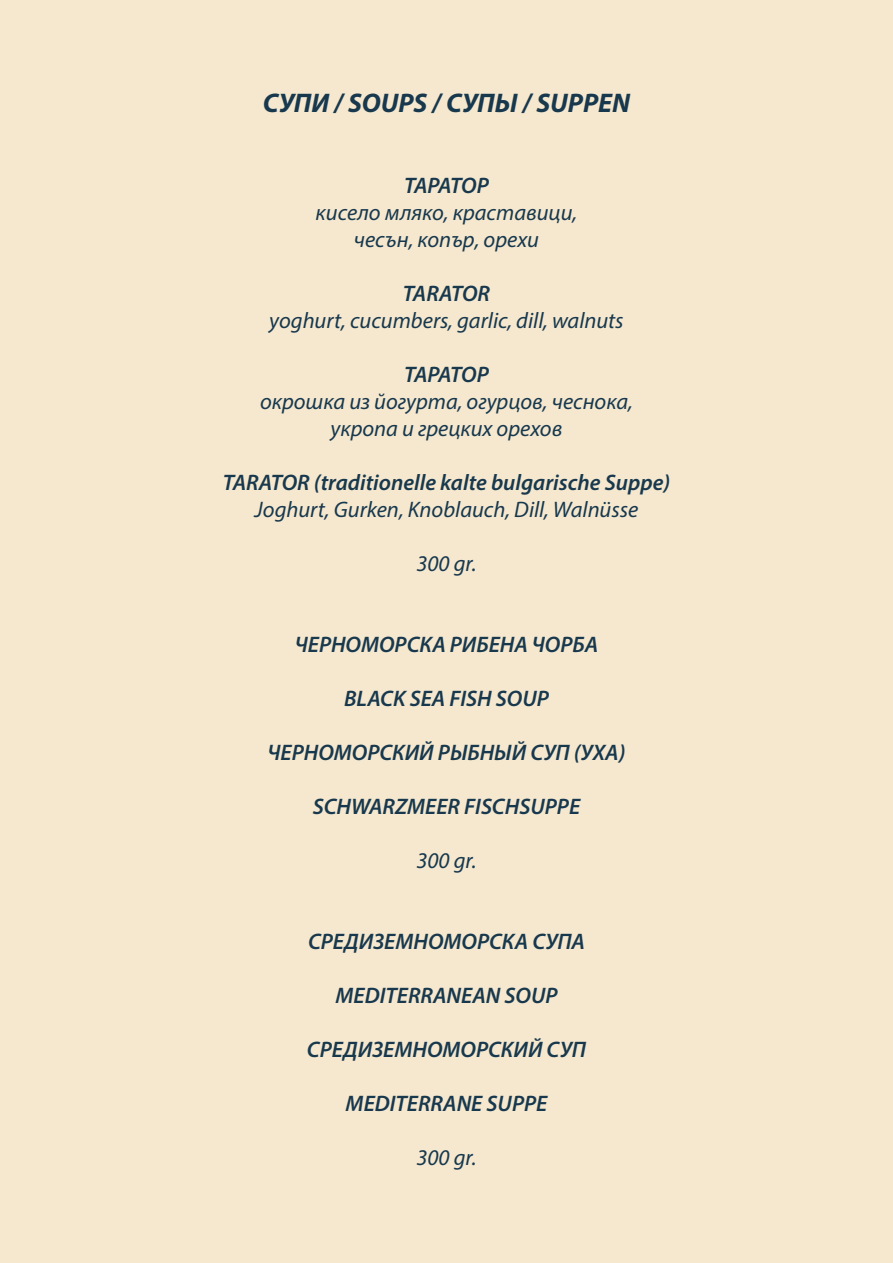
<style>
.page{position:relative;width:893px;height:1263px;background:#f5e8cf}
.page>*{position:absolute;margin:0;border:0;box-sizing:border-box;transform-origin:0 0}
.t1{font:italic 700 27px "Myriad Pro";color:#18384d}
.t2{font:italic 600 22.5px "Myriad Pro";color:#18384d}
.t3{font:italic 22.5px/27px "Myriad Pro";color:#18384d;text-align:center}
.t4{font:italic 600 22.5px "Myriad Pro";letter-spacing:-.04em;color:#18384d}
</style>
<div class="page">
<p class="t1" style="left:263px;top:85px;width:369px">СУПИ / SOUPS / СУПЬI / SUPPEN</p>
<p class="t4" style="left:404px;top:171px;width:86px">ТАРАТОР</p>
<p class="t3" style="left:316px;top:198px;width:263px">кисело мляко, краставици, чесън, копър, орехи</p>
<p class="t2" style="left:403px;top:279px;width:89px">TARATOR</p>
<p class="t3" style="left:269px;top:306px;width:356px">yoghurt, cucumbers, garlic, dill, walnuts</p>
<p class="t4" style="left:404px;top:360px;width:86px">ТАРАТОР</p>
<p class="t3" style="left:260px;top:387px;width:374px">oкрошка из йогурта, огурцов, чеснока, укропа и грецких орехов</p>
<p class="t2" style="left:223px;top:468px;width:449px">TARATOR (traditionelle kalte bulgarische Suppe)</p>
<p class="t3" style="left:255px;top:495px;width:385px">Joghurt, Gurken, Knoblauch, Dill, Walnüsse</p>
<p class="t3" style="left:416px;top:549px;width:62px">300 gr.</p>
<p class="t2" style="left:295px;top:630px;width:305px">ЧЕРНОМОРСКА РИБЕНА ЧОРБА</p>
<p class="t2" style="left:344px;top:684px;width:206px">BLACK SEA FISH SOUP</p>
<p class="t2" style="left:268px;top:738px;width:359px">ЧЕРНОМОРСКИЙ РЫБНЫЙ СУП (УХА)</p>
<p class="t2" style="left:313px;top:792px;width:269px">SCHWARZMEER FISCHSUPPE</p>
<p class="t3" style="left:416px;top:846px;width:62px">300 gr.</p>
<p class="t2" style="left:308px;top:927px;width:278px">СРЕДИЗЕМНОМОРСКА СУПА</p>
<p class="t2" style="left:336px;top:981px;width:223px">MEDITERRANEAN SOUP</p>
<p class="t2" style="left:307px;top:1035px;width:280px">СРЕДИЗЕМНОМОРСКИЙ СУП</p>
<p class="t2" style="left:346px;top:1089px;width:203px">MEDITERRANE SUPPE</p>
<p class="t3" style="left:416px;top:1143px;width:62px">300 gr.</p>
</div>
